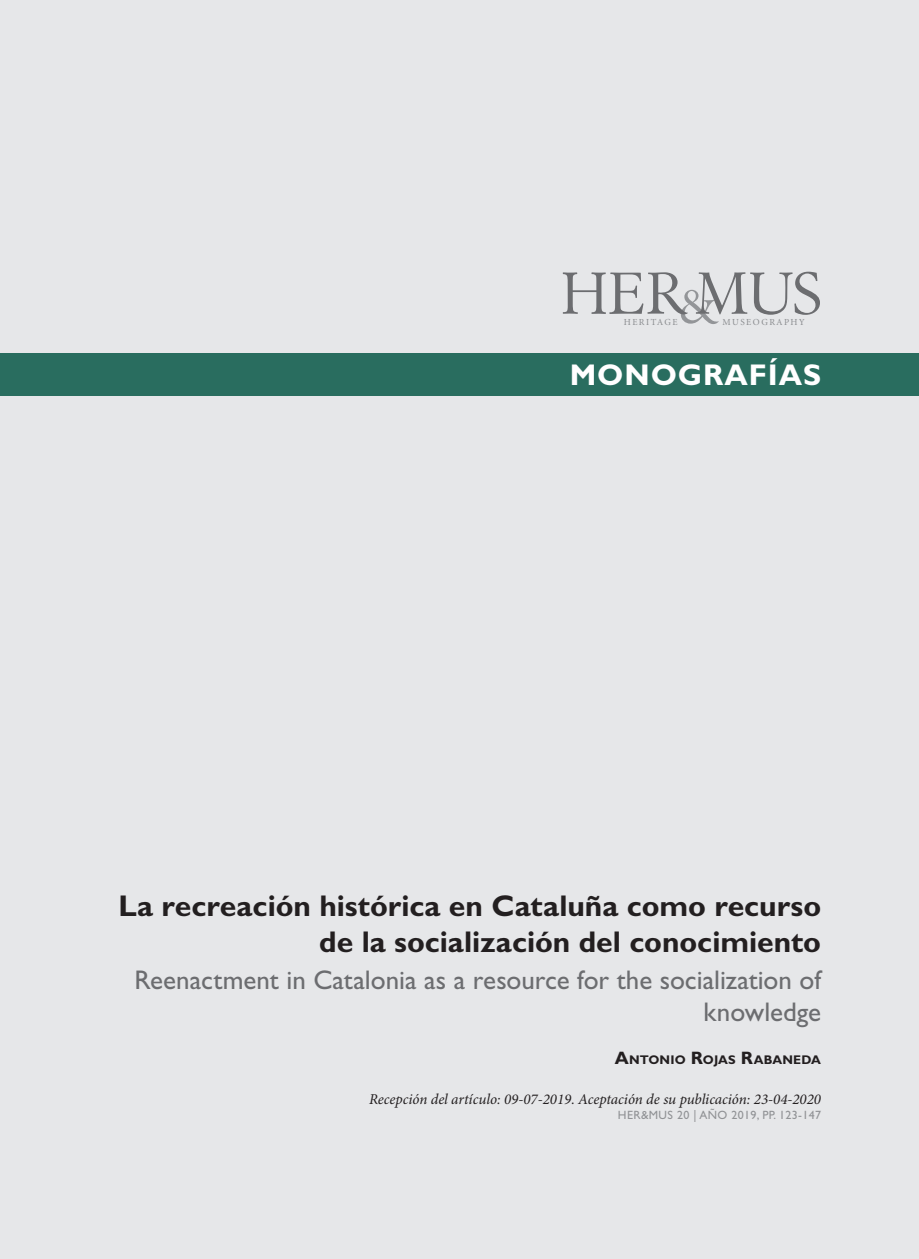
<style>
.page{position:relative;width:919px;height:1259px;background:#fff}
.page>*{position:absolute;margin:0;border:0;box-sizing:border-box;transform-origin:0 0}
.t1{font:64.2px "Augereau";color:#6c6d70}
.t2{font:700 30px/36px "Gill Sans Std";color:#231f20;text-align:right}
.t3{font:700 30px "Gill Sans Std";letter-spacing:.03em;color:#fff}
.t4{font:27px/32.4px "Gill Sans Std";color:#6c6d70;text-align:right}
.t5{font:italic 15px "Minion Pro";letter-spacing:-.005em;color:#231f20}
.t6{font:700 12.6px "Gill Sans Std";letter-spacing:.005em;color:#231f20}
.t7{font:12px "Gill Sans Std";letter-spacing:.03em;color:#919396}
.t8{font:9.3px "Minion Regular SC";letter-spacing:.16em;color:#8a8c8f}
.s1{font-size:18px}
</style>
<div class="page">
<div style="left:0;top:0;width:918px;height:1259px;background:#e6e7e9"></div>
<div style="left:1px;top:353px;width:917px;height:42px;background:#296d5f"></div>
<h1 class="t1" style="left:561px;top:255px;width:262px">HER<sub>&amp;</sub>MUS</h1>
<p class="t8" style="left:623px;top:317px;width:55px">HERITAGE</p>
<p class="t8" style="left:722px;top:317px;width:84px">MUSEOGRAPHY</p>
<p class="t3" style="left:569px;top:357px;width:253px">MONOGRAFÍAS</p>
<p class="t2" style="left:118px;top:887px;width:704px">La recreación histórica en Cataluña como recurso de la socialización del conocimiento</p>
<p class="t4" style="left:134px;top:963px;width:688px">Reenactment in Catalonia as a resource for the socialization of knowledge</p>
<p class="t6" style="left:614px;top:1052px;width:208px"><span class="s1">A</span>NTONIO <span class="s1">R</span>OJAS <span class="s1">R</span>ABANEDA</p>
<p class="t5" style="left:369px;top:1090px;width:453px">Recepción del artículo: 09-07-2019. Aceptación de su publicación: 23-04-2020</p>
<p class="t7" style="left:618px;top:1107px;width:205px">HER&amp;MUS 20 | AÑO 2019, PP. 123-147</p>
</div>
